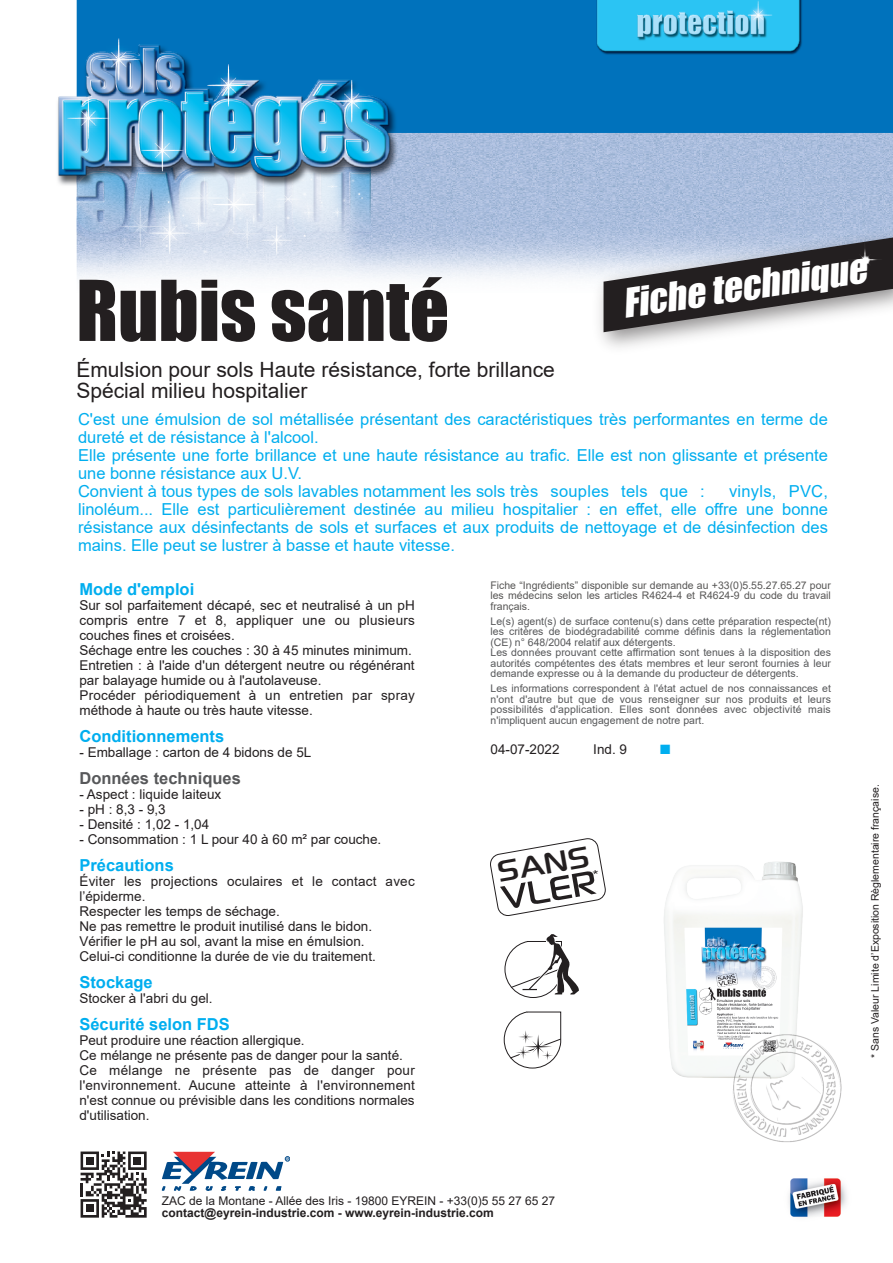
<style>
.page{position:relative;width:893px;height:1263px;background:#fff}
.page>*{position:absolute;margin:0;border:0;box-sizing:border-box;transform-origin:0 0}
.t1{font:77.4px "Impact";color:#231f20}
.t2{font:47.85px "Sony Sketch EF";color:#231f20;scale:.93 1}
.t3{font:42px "Sony Sketch EF";color:#231f20}
.t4{font:italic 36.9px "Impact";color:#fff}
.t5{font:21px/21px "Arial";color:#231f20}
.t6{font:16.5px/18px "Arial";color:#00aeef}
.t7{font:700 16.5px "Arial";color:#00aeef}
.t8{font:700 16.5px "Arial";color:#57585a}
.t9{font:13.5px/15px "Arial";color:#231f20}
.t10{font:13.5px "Zapf Dingbats";color:#00aeef}
.t11{font:12px "Arial";color:#231f20}
.t12{font:700 12px "Arial";color:#231f20}
.t13{font:10.5px/10.5px "Arial";color:#57585a}
.t14{font:10.5px/10.5px "Arial";color:#585756;text-align:justify}
.t15{font:10.5px "Arial";color:#231f20}
</style>
<div class="page">
<img style="left:57px;top:0;width:836px;height:1217px">
<svg style="left:78px;top:1149px;width:71px;height:69px"></svg>
<svg style="left:81px;top:1151px;width:66px;height:66px"></svg>
<div style="left:133px;top:1157px;width:8px;height:7px;background:#231f20"></div>
<div style="left:86px;top:1204px;width:8px;height:8px;background:#231f20"></div>
<div style="left:86px;top:1157px;width:8px;height:7px;background:#231f20"></div>
<img style="left:587px;top:221px;width:306px;height:141px">
<svg style="left:603px;top:237px;width:290px;height:95px;background:#737479"></svg>
<svg style="left:162px;top:1152px;width:128px;height:38px"></svg>
<svg style="left:485px;top:932px;width:99px;height:151px"></svg>
<img style="left:664px;top:837px;width:139px;height:268px">
<img style="left:728px;top:1032px;width:118px;height:114px">
<svg style="left:490px;top:837px;width:116px;height:80px"></svg>
<h3 class="t4" style="left:618px;top:275px;width:248px;rotate:-8deg">Fiche technique</h3>
<h1 class="t1" style="left:76px;top:250px;width:374px">Rubis santé</h1>
<h3 class="t5" style="left:76px;top:359px;width:480px">Émulsion pour sols Haute résistance, forte brillance<br>Spécial milieu hospitalier</h3>
<p class="t6" style="left:78px;top:410px;width:751px">C'est une émulsion de sol métallisée présentant des caractéristiques très performantes en terme de dureté et de résistance à l'alcool.<br>Elle présente une forte brillance et une haute résistance au trafic. Elle est non glissante et présente une bonne résistance aux U.V.<br>Convient à tous types de sols lavables notamment les sols très souples tels que :</p>
<p class="t6" style="left:78px;top:482px;width:751px;text-align:justify;text-indent:651px">vinyls, PVC, linoléum... Elle est particulièrement destinée au milieu hospitalier : en effet, elle offre une bonne résistance aux désinfectants de sols et surfaces et aux produits de nettoyage et de désinfection des mains. Elle peut se lustrer à basse et haute vitesse.</p>
<p class="t7" style="left:79px;top:578px;width:116px">Mode d'emploi</p>
<p class="t9" style="left:79px;top:598px;width:337px">Sur sol parfaitement décapé, sec et neutralisé à un pH compris entre 7 et 8, appliquer une ou plusieurs couches fines et croisées.<br>Séchage entre les couches : 30 à 45 minutes minimum.<br>Entretien : à l'aide d'un détergent neutre ou régénérant par balayage humide ou à l'autolaveuse.<br>Procéder périodiquement à un entretien par spray méthode à haute ou très haute vitesse.</p>
<p class="t7" style="left:79px;top:725px;width:146px">Conditionnements</p>
<p class="t9" style="left:79px;top:745px;width:233px">- Emballage : carton de 4 bidons de 5L</p>
<p class="t8" style="left:79px;top:767px;width:163px">Données techniques</p>
<p class="t9" style="left:79px;top:787px;width:143px">- Aspect : liquide laiteux</p>
<p class="t9" style="left:79px;top:802px;width:88px">- pH : 8,3 - 9,3</p>
<p class="t9" style="left:79px;top:817px;width:131px">- Densité : 1,02 - 1,04</p>
<p class="t9" style="left:79px;top:832px;width:303px">- Consommation : 1 L pour 40 à 60 m² par couche.</p>
<p class="t7" style="left:79px;top:854px;width:96px">Précautions</p>
<p class="t9" style="left:79px;top:874px;width:337px">Éviter les projections oculaires et le contact avec l’épiderme.<br>Respecter les temps de séchage.<br>Ne pas remettre le produit inutilisé dans le bidon.<br>Vérifier le pH au sol, avant la mise en émulsion.<br>Celui-ci conditionne la durée de vie du traitement.</p>
<p class="t7" style="left:79px;top:971px;width:75px">Stockage</p>
<p class="t9" style="left:79px;top:991px;width:135px">Stocker à l'abri du gel.</p>
<p class="t7" style="left:79px;top:1013px;width:152px">Sécurité selon FDS</p>
<p class="t9" style="left:79px;top:1033px;width:337px">Peut produire une réaction allergique.<br>Ce mélange ne présente pas de danger pour la santé.<br>Ce mélange ne présente pas de danger pour l'environnement. Aucune atteinte à l'environnement n'est connue ou prévisible dans les conditions normales d'utilisation.</p>
<p class="t14" style="left:490px;top:579px;width:342px">Fiche “Ingrédients” disponible sur demande au +33(0)5.55.27.65.27 pour les médecins selon les articles R4624-4 et R4624-9 du code du travail français.</p>
<p class="t13" style="left:490px;top:615px;width:342px">Le(s) agent(s) de surface contenu(s) dans cette préparation respecte(nt) les critères de biodégradabilité comme définis dans la réglementation (CE) n° 648/2004 relatif aux détergents.<br>Les données prouvant cette affirmation sont tenues à la disposition des autorités compétentes des états membres et leur seront fournies à leur demande expresse ou à la demande du producteur de détergents.</p>
<p class="t13" style="left:490px;top:683px;width:342px;text-align:justify">Les informations correspondent à l'état actuel de nos connaissances et n'ont d'autre but que de vous renseigner sur nos produits et leurs possibilités d'application. Elles sont données avec objectivité mais n'impliquent aucun engagement de notre part.</p>
<p class="t9" style="left:490px;top:741px;width:71px">04-07-2022</p>
<p class="t9" style="left:593px;top:741px;width:35px">Ind. 9</p>
<p class="t10" style="left:660px;top:743px;width:12px">■</p>
<p class="t15" style="left:868px;top:1058px;width:275px;rotate:-90deg">* Sans Valeur Limite d’Exposition Règlementaire française.</p>
<h3 class="t3" style="left:494px;top:848px;width:95px;rotate:-10deg">SANS</h3>
<h2 class="t2" style="left:498px;top:871px;width:104px;rotate:-10deg">VLER</h2>
<p class="t11" style="left:162px;top:1192px;width:395px">ZAC de la Montane - Allée des Iris - 19800 EYREIN - +33(0)5 55 27 65 27</p>
<p class="t12" style="left:162px;top:1204px;width:333px">contact@eyrein-industrie.com - www.eyrein-industrie.com</p>
</div>
